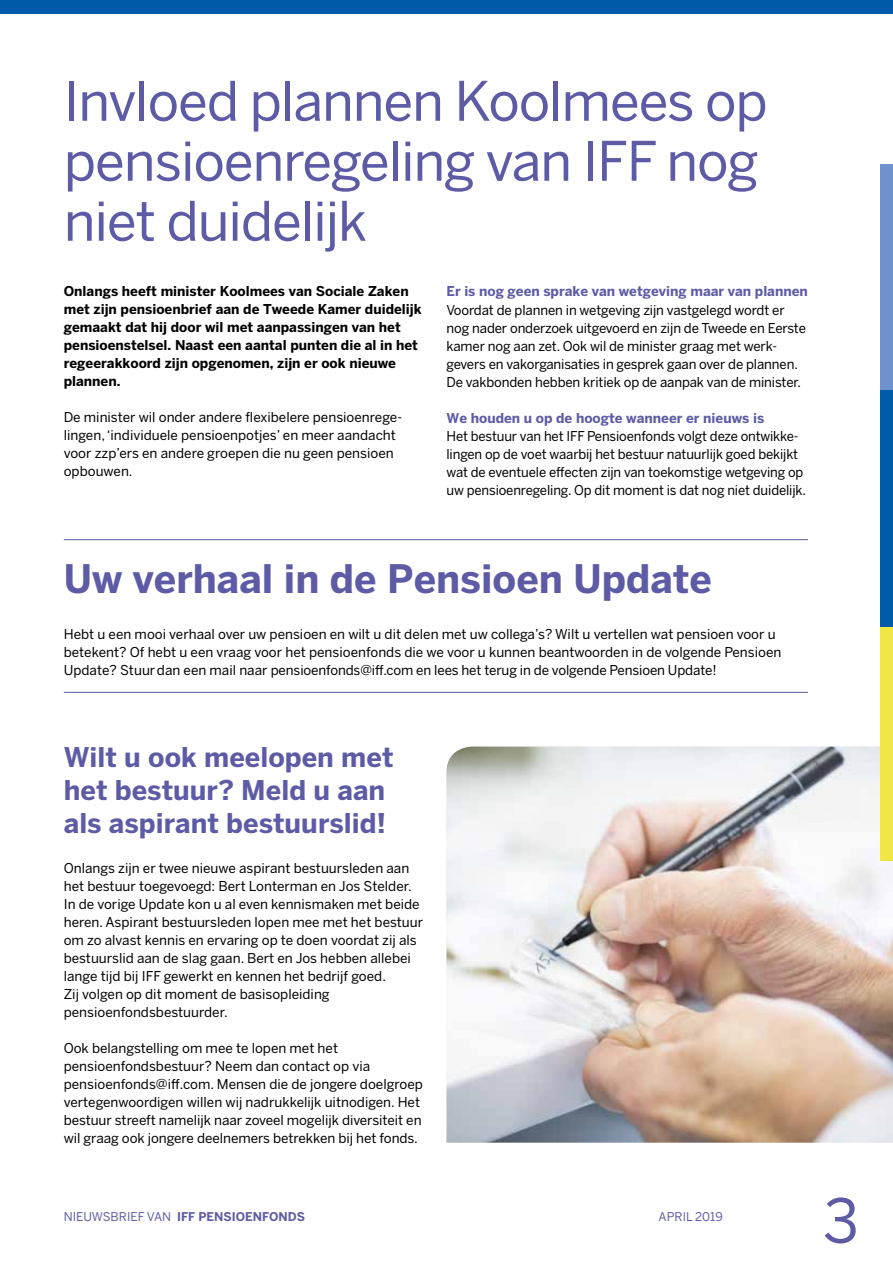
<style>
.page{position:relative;width:893px;height:1263px;background:#fff}
.page>*{position:absolute;margin:0;border:0;box-sizing:border-box;transform-origin:0 0}
.t1{font:60px "Benton Sans";color:#5d5ba5}
.t2{font:54px/60px "Benton Sans";letter-spacing:-.02em;color:#5d5ba5}
.t3{font:700 39px "Benton Sans";color:#5d5ba5}
.t4{font:700 27px/33px "Benton Sans";color:#5d5ba5}
.t5{font:13.5px/18px "Benton Sans";letter-spacing:-.005em;color:#000}
.t6{font:700 13.5px/18px "Benton Sans";color:#000}
.t7{font:700 13.5px "Benton Sans";color:#5d5ba5}
.t8{font:700 12px "Benton Sans";color:#5d5ba5}
.t9{font:12px "Benton Sans";color:#5d5ba5}
.s1{font-weight:400}
</style>
<div class="page">
<div style="left:0;top:0;width:893px;height:14px;background:#005aa7"></div>
<div style="left:880px;top:164px;width:13px;height:226px;background:#6f92cc"></div>
<div style="left:880px;top:390px;width:13px;height:237px;background:#005ba8"></div>
<hr style="left:64px;top:692px;width:744px;height:1px;background:#5d5ba5">
<hr style="left:64px;top:539px;width:744px;height:1px;background:#5d5ba5">
<img style="left:446px;top:747px;width:447px;height:396px">
<div style="left:880px;top:627px;width:13px;height:234px;background:#f0e746"></div>
<h2 class="t2" style="left:64px;top:70px;width:705px">Invloed plannen Koolmees op pensioenregeling van IFF nog niet duidelijk</h2>
<p class="t6" style="left:64px;top:282px;width:359px">Onlangs heeft minister Koolmees van Sociale Zaken met zijn pensioenbrief aan de Tweede Kamer duidelijk gemaakt dat hij door wil met aanpassingen van het pensioenstelsel. Naast een aantal punten die al in het regeerakkoord zijn opgenomen, zijn er ook nieuwe plannen.</p>
<p class="t5" style="left:64px;top:408px;width:340px">De minister wil onder andere flexibelere pensioenrege&shy;lingen, ‘individuele pensioenpotjes’ en meer aandacht voor zzp’ers en andere groepen die nu geen pensioen opbouwen.</p>
<p class="t7" style="left:446px;top:283px;width:363px">Er is nog geen sprake van wetgeving maar van plannen</p>
<p class="t5" style="left:446px;top:300px;width:361px">Voordat de plannen in wetgeving zijn vastgelegd wordt er nog nader onderzoek uitgevoerd en zijn de Tweede en Eerste kamer nog aan zet. Ook wil de minister graag met werk&shy;gevers en vakorganisaties in gesprek gaan over de plannen.<br>De vakbonden hebben kritiek op de aanpak van de minister.</p>
<p class="t7" style="left:446px;top:410px;width:319px">We houden u op de hoogte wanneer er nieuws is</p>
<p class="t5" style="left:446px;top:426px;width:361px">Het bestuur van het IFF Pensioenfonds volgt deze ontwikke&shy;lingen op de voet waarbij het bestuur natuurlijk goed bekijkt wat de eventuele effecten zijn van toekomstige wetgeving op uw pensioenregeling. Op dit moment is dat nog niet duidelijk.</p>
<h3 class="t3" style="left:64px;top:555px;width:650px">Uw verhaal in de Pensioen Update</h3>
<p class="t5" style="left:64px;top:624px;width:719px">Hebt u een mooi verhaal over uw pensioen en wilt u dit delen met uw collega’s? Wilt u vertellen wat pensioen voor u betekent? Of hebt u een vraag voor het pensioenfonds die we voor u kunnen beantwoorden in de volgende Pensioen<br>Update? Stuur dan een mail naar pensioenfonds@iff.com en lees het terug in de volgende Pensioen Update!</p>
<h3 class="t4" style="left:64px;top:740px;width:331px">Wilt u ook meelopen met het bestuur? Meld u aan als aspirant bestuurslid!</h3>
<p class="t5" style="left:64px;top:858px;width:361px">Onlangs zijn er twee nieuwe aspirant bestuursleden aan het bestuur toegevoegd: Bert Lonterman en Jos Stelder.<br>In de vorige Update kon u al even kennismaken met beide heren. Aspirant bestuursleden lopen mee met het bestuur om zo alvast kennis en ervaring op te doen voordat zij als bestuurslid aan de slag gaan. Bert en Jos hebben allebei lange tijd bij IFF gewerkt en kennen het bedrijf goed.<br>Zij volgen op dit moment de basisopleiding pensioenfondsbestuurder.</p>
<p class="t5" style="left:64px;top:1038px;width:361px">Ook belangstelling om mee te lopen met het pensioenfondsbestuur? Neem dan contact op via pensioenfonds@iff.com. Mensen die de jongere doelgroep vertegenwoordigen willen wij nadrukkelijk uitnodigen. Het bestuur streeft namelijk naar zoveel mogelijk diversiteit en wil graag ook jongere deelnemers betrekken bij het fonds.</p>
<p class="t8" style="left:64px;top:1209px;width:243px"><span class="s1">NIEUWSBRIEF VAN</span> IFF PENSIOENFONDS</p>
<p class="t9" style="left:659px;top:1209px;width:66px">APRIL 2019</p>
<h1 class="t1" style="left:823px;top:1185px;width:37px">3</h1>
</div>
